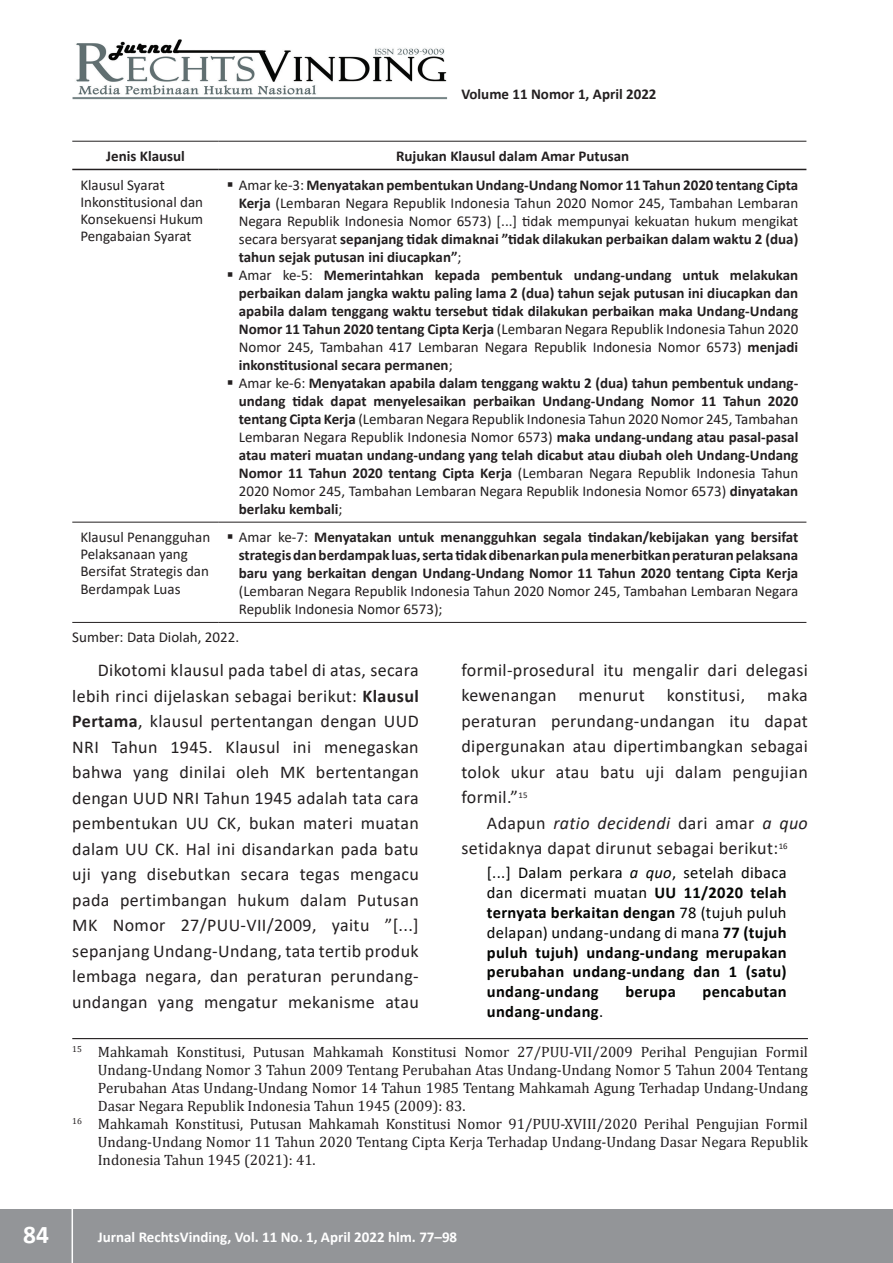
<style>
.page{position:relative;width:893px;height:1263px;background:#fff}
.page>*{position:absolute;margin:0;border:0;box-sizing:border-box;transform-origin:0 0}
.t1{font:700 25.5px "Calibri";color:#fff}
.t2{font:18px/25.5px "Calibri";letter-spacing:.02em;color:#231f20;text-align:justify}
.t3{font:700 16.5px/19.8px "Calibri";letter-spacing:.02em;color:#040503;text-align:justify}
.t4{font:700 15px/18px "Calibri";color:#231f20;text-align:justify}
.t5{font:15px/17.2px "Calibri";color:#231f20}
.t6{font:15px "Cambria";color:#231f20}
.t7{font:700 15px "Calibri";color:#fff}
.s1{font-weight:700}
.s2{font-weight:400}
.s3{font-style:italic}
.s4{font-weight:400;font-style:italic}
</style>
<div class="page">
<div style="left:0;top:1209px;width:893px;height:54px;background:#939598"></div>
<hr style="left:72px;top:1206px;width:1px;height:57px;background:#fff">
<img style="left:72px;top:39px;width:375px;height:60px">
<hr style="left:72px;top:141px;width:147px;height:1px;background:#231f20">
<hr style="left:219px;top:141px;width:587px;height:1px;background:#231f20">
<hr style="left:72px;top:522px;width:147px;height:1px;background:#231f20">
<hr style="left:219px;top:522px;width:587px;height:1px;background:#231f20">
<hr style="left:72px;top:622px;width:147px;height:1px;background:#231f20">
<hr style="left:219px;top:622px;width:587px;height:1px;background:#231f20">
<hr style="left:72px;top:169px;width:147px;height:1px;background:#231f20">
<hr style="left:219px;top:169px;width:587px;height:1px;background:#231f20">
<hr style="left:72px;top:1038px;width:736px;height:1px;background:#231f20">
<p class="t4" style="left:461px;top:85px;width:197px">Volume 11 Nomor 1, April 2022</p>
<p class="t4" style="left:106px;top:147px;width:80px">Jenis Klausul</p>
<p class="t4" style="left:396px;top:147px;width:235px">Rujukan Klausul dalam Amar Putusan</p>
<p class="t5" style="left:80px;top:176px;width:124px">Klausul Syarat<br>Inkonstitusional dan<br>Konsekuensi Hukum<br>Pengabaian Syarat</p>
<p class="t5" style="left:239px;top:175px;width:561px;line-height:18px;text-align:justify;text-indent:-12px">▪ Amar ke-3: <span class="s1">Menyatakan pembentukan Undang-Undang Nomor 11 Tahun 2020 tentang Cipta Kerja</span> (Lembaran Negara Republik Indonesia Tahun 2020 Nomor 245, Tambahan Lembaran Negara Republik Indonesia Nomor 6573) [...] tidak mempunyai kekuatan hukum mengikat secara bersyarat <span class="s1">sepanjang tidak dimaknai ”tidak dilakukan perbaikan dalam waktu 2 (dua) tahun sejak putusan ini diucapkan”</span>;</p>
<p class="t4" style="left:239px;top:265px;width:561px;text-indent:-12px">▪ <span class="s2">Amar ke-5:</span> Memerintahkan kepada pembentuk undang-undang untuk melakukan perbaikan dalam jangka waktu paling lama 2 (dua) tahun sejak putusan ini diucapkan dan apabila dalam tenggang waktu tersebut tidak dilakukan perbaikan maka Undang-Undang Nomor 11 Tahun 2020 tentang Cipta Kerja <span class="s2">(Lembaran Negara Republik Indonesia Tahun 2020<br>Nomor 245, Tambahan 417 Lembaran Negara Republik Indonesia Nomor 6573)</span> menjadi inkonstitusional secara permanen<span class="s2">;</span></p>
<p class="t4" style="left:239px;top:373px;width:561px;text-indent:-12px">▪ <span class="s2">Amar ke-6:</span> Menyatakan apabila dalam tenggang waktu 2 (dua) tahun pembentuk undang&shy;undang tidak dapat menyelesaikan perbaikan Undang-Undang Nomor 11 Tahun 2020 tentang Cipta Kerja <span class="s2">(Lembaran Negara Republik Indonesia Tahun 2020 Nomor 245, Tambahan Lembaran Negara Republik Indonesia Nomor 6573)</span> maka undang-undang atau pasal-pasal atau materi muatan undang-undang yang telah dicabut atau diubah oleh Undang-Undang Nomor 11 Tahun 2020 tentang Cipta Kerja <span class="s2">(Lembaran Negara Republik Indonesia Tahun 2020 Nomor 245, Tambahan Lembaran Negara Republik Indonesia Nomor 6573)</span> dinyatakan berlaku kembali<span class="s2">;</span></p>
<p class="t5" style="left:80px;top:528px;width:131px">Klausul Penangguhan<br>Pelaksanaan yang<br>Bersifat Strategis dan<br>Berdampak Luas</p>
<p class="t4" style="left:239px;top:528px;width:561px;text-indent:-12px">▪ <span class="s2">Amar ke-7:</span> Menyatakan untuk menangguhkan segala tindakan/kebijakan yang bersifat strategis dan berdampak luas, serta tidak dibenarkan pula menerbitkan peraturan pelaksana baru yang berkaitan dengan Undang-Undang Nomor 11 Tahun 2020 tentang Cipta Kerja</p>
<p class="t5" style="left:239px;top:581px;width:561px;line-height:18px">(Lembaran Negara Republik Indonesia Tahun 2020 Nomor 245, Tambahan Lembaran Negara<br>Republik Indonesia Nomor 6573);</p>
<p class="t5" style="left:72px;top:628px;width:168px">Sumber: Data Diolah, 2022.</p>
<p class="t2" style="left:72px;top:657px;width:348px;text-indent:26px">Dikotomi klausul pada tabel di atas, secara lebih rinci dijelaskan sebagai berikut: <span class="s1">Klausul Pertama</span>, klausul pertentangan dengan UUD NRI Tahun 1945. Klausul ini menegaskan bahwa yang dinilai oleh MK bertentangan dengan UUD NRI Tahun 1945 adalah tata cara pembentukan UU CK, bukan materi muatan dalam UU CK. Hal ini disandarkan pada batu uji yang disebutkan secara tegas mengacu pada pertimbangan hukum dalam Putusan MK Nomor 27/PUU-VII/2009, yaitu ”[...] sepanjang Undang-Undang, tata tertib produk lembaga negara, dan peraturan perundang&shy;undangan yang mengatur mekanisme atau</p>
<p class="t2" style="left:461px;top:657px;width:348px">formil-prosedural itu mengalir dari delegasi kewenangan menurut konstitusi, maka peraturan perundang-undangan itu dapat dipergunakan atau dipertimbangkan sebagai tolok ukur atau batu uji dalam pengujian formil.”<sup>15</sup></p>
<p class="t2" style="left:461px;top:810px;width:348px;text-indent:26px">Adapun <span class="s3">ratio decidendi</span> dari amar <span class="s3">a quo </span>setidaknya dapat dirunut sebagai berikut:<sup>16</sup></p>
<p class="t3" style="left:487px;top:863px;width:301px"><span class="s2">[...] Dalam perkara</span> <span class="s4">a quo</span><span class="s2">, setelah dibaca dan dicermati muatan</span> UU 11/2020 telah ternyata berkaitan dengan <span class="s2">78 (tujuh puluh delapan) undang-undang di mana</span> 77 (tujuh puluh tujuh) undang-undang merupakan perubahan undang-undang dan 1 (satu) undang-undang</p>
<p class="t3" style="left:625px;top:981px;width:52px">berupa</p>
<p class="t3" style="left:702px;top:981px;width:86px">pencabutan</p>
<p class="t3" style="left:487px;top:1001px;width:118px">undang-undang<span class="s2">.</span></p>
<p class="t6" style="left:72px;top:1043px;width:737px"><sup>15</sup> Mahkamah Konstitusi, Putusan Mahkamah Konstitusi Nomor 27/PUU-VII/2009 Perihal Pengujian Formil</p>
<p class="t6" style="left:98px;top:1061px;width:712px">Undang-Undang Nomor 3 Tahun 2009 Tentang Perubahan Atas Undang-Undang Nomor 5 Tahun 2004 Tentang</p>
<p class="t6" style="left:98px;top:1079px;width:712px">Perubahan Atas Undang-Undang Nomor 14 Tahun 1985 Tentang Mahkamah Agung Terhadap Undang-Undang</p>
<p class="t6" style="left:98px;top:1097px;width:369px">Dasar Negara Republik Indonesia Tahun 1945 (2009): 83.</p>
<p class="t6" style="left:72px;top:1115px;width:737px"><sup>16</sup> Mahkamah Konstitusi, Putusan Mahkamah Konstitusi Nomor 91/PUU-XVIII/2020 Perihal Pengujian Formil</p>
<p class="t6" style="left:98px;top:1133px;width:712px">Undang-Undang Nomor 11 Tahun 2020 Tentang Cipta Kerja Terhadap Undang-Undang Dasar Negara Republik</p>
<p class="t6" style="left:98px;top:1151px;width:219px">Indonesia Tahun 1945 (2021): 41.</p>
<h1 class="t1" style="left:23px;top:1216px;width:27px">84</h1>
<p class="t7" style="left:98px;top:1227px;width:361px">Jurnal RechtsVinding, Vol. 11 No. 1, April 2022 hlm. 77–98</p>
</div>
